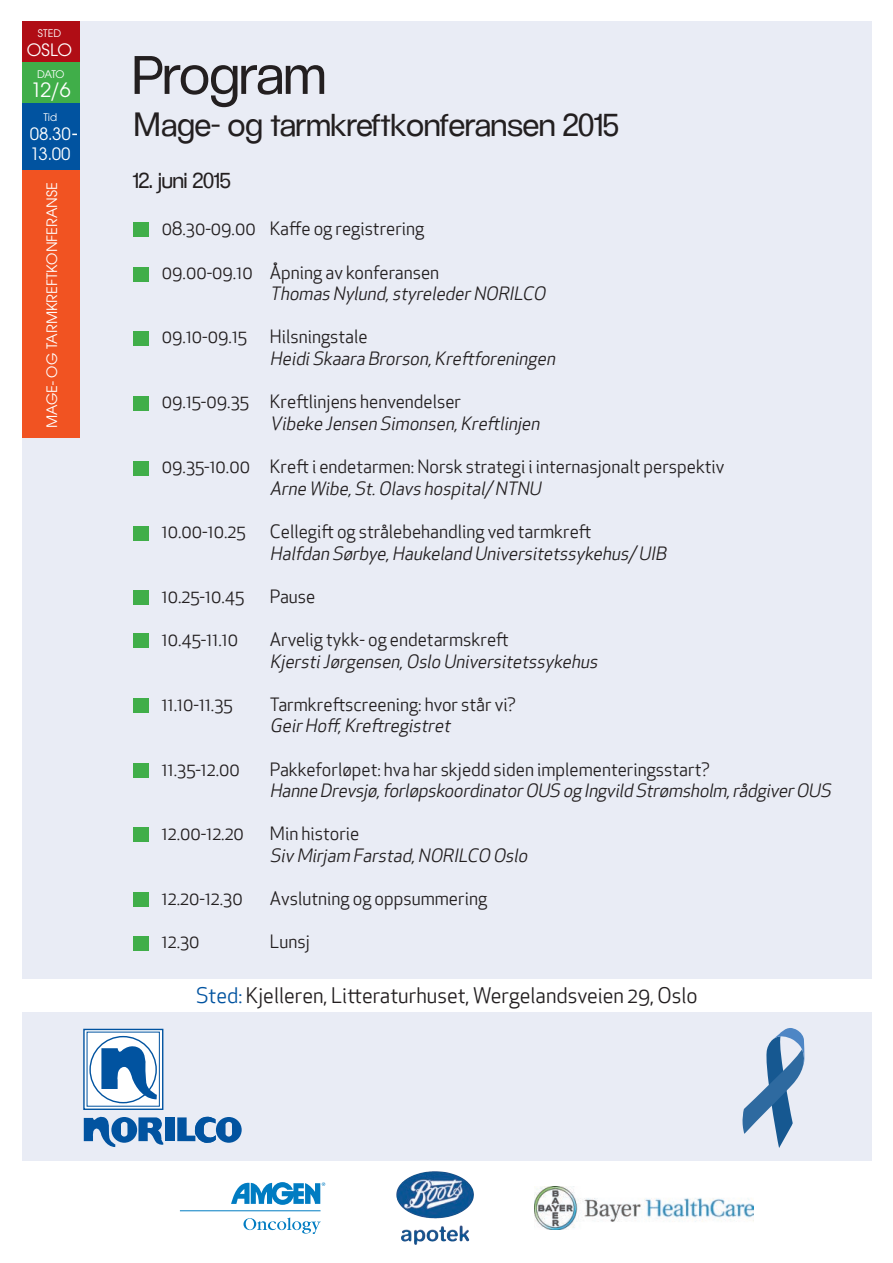
<style>
.page{position:relative;width:893px;height:1263px;background:#fff}
.page>*{position:absolute;margin:0;border:0;box-sizing:border-box;transform-origin:0 0}
.t1{font:57px "Movatif Bk";color:#231f20}
.t2{font:33px "Movatif Bk";color:#231f20}
.t3{font:22.5px "Movatif Bk";color:#231f20}
.t4{font:21.75px "Avant Garde Gothic Itc T";color:#fff}
.t5{font:21px "Apex New";color:#231f20}
.t6{font:18.75px/19.2px "Avant Garde Gothic Itc T";color:#fff}
.t7{font:18px "Apex New";color:#231f20}
.t8{font:italic 18px "Apex New";color:#231f20}
.t9{font:15.9px "Avant Garde Gothic Itc T";color:#fff}
.t10{font:11.55px "Avant Garde Gothic Itc T";letter-spacing:-.005em;color:#fff}
.s1{font-family:"Helvetica Neue"}
.s2{color:#0153a0}
</style>
<div class="page">
<div style="left:22px;top:21px;width:850px;height:1139px;background:#e9ecf5"></div>
<div style="left:22px;top:21px;width:58px;height:416px;background:#f15322"></div>
<div style="left:22px;top:21px;width:58px;height:42px;background:#b00d15"></div>
<div style="left:22px;top:63px;width:58px;height:41px;background:#40ae49"></div>
<div style="left:22px;top:104px;width:58px;height:66px;background:#0153a0"></div>
<div style="left:133px;top:222px;width:16px;height:15px;background:#40ae49"></div>
<div style="left:133px;top:267px;width:16px;height:14px;background:#40ae49"></div>
<div style="left:133px;top:331px;width:16px;height:14px;background:#40ae49"></div>
<div style="left:133px;top:396px;width:16px;height:14px;background:#40ae49"></div>
<div style="left:133px;top:461px;width:16px;height:15px;background:#40ae49"></div>
<div style="left:133px;top:526px;width:16px;height:14px;background:#40ae49"></div>
<div style="left:133px;top:591px;width:16px;height:14px;background:#40ae49"></div>
<svg style="left:85px;top:1031px;width:76px;height:77px;background:#d7e4f0"></svg>
<div style="left:83px;top:1029px;width:80px;height:81px;border:1px solid #0153a0"></div>
<div style="left:89px;top:1036px;width:68px;height:67px;border:1px solid #0153a0;border-radius:50%"></div>
<svg style="left:101px;top:1043px;width:56px;height:56px;background:#76a2cb"></svg>
<div style="left:165px;top:1117px;width:9px;height:24px;background:#0153a0"></div>
<svg style="left:177px;top:1116px;width:65px;height:27px"></svg>
<svg style="left:84px;top:1116px;width:79px;height:31px"></svg>
<svg style="left:742px;top:1028px;width:63px;height:120px"></svg>
<div style="left:133px;top:633px;width:16px;height:14px;background:#40ae49"></div>
<div style="left:133px;top:698px;width:16px;height:14px;background:#40ae49"></div>
<div style="left:133px;top:763px;width:16px;height:14px;background:#40ae49"></div>
<div style="left:133px;top:827px;width:16px;height:14px;background:#40ae49"></div>
<div style="left:133px;top:892px;width:16px;height:15px;background:#40ae49"></div>
<div style="left:133px;top:937px;width:16px;height:14px;background:#40ae49"></div>
<div style="left:18px;top:979px;width:865px;height:33px;background:#fff"></div>
<svg style="left:231px;top:1182px;width:94px;height:23px"></svg>
<hr style="left:180px;top:1210px;width:141px;height:1px;background:#007cc2">
<svg style="left:243px;top:1217px;width:78px;height:17px"></svg>
<img style="left:396px;top:1171px;width:38px;height:47px">
<img style="left:534px;top:1187px;width:219px;height:42px">
<p class="t10" style="left:38px;top:26px;width:25px">STED</p>
<p class="t6" style="left:27px;top:40px;width:47px">OSLO</p>
<p class="t10" style="left:37px;top:67px;width:29px">DATO</p>
<p class="t4" style="left:31px;top:77px;width:41px">12/6</p>
<p class="t10" style="left:43px;top:111px;width:15px">Tid</p>
<p class="t6" style="left:30px;top:124px;width:43px">08.30<br>13.00</p>
<p class="t9" style="left:42px;top:428px;width:247px;rotate:-90deg">Mage- og tarmkreftkonferanse</p>
<h1 class="t1" style="left:133px;top:42px;width:195px">Program</h1>
<h2 class="t2" style="left:133px;top:106px;width:487px"><span class="s1">M</span>age- og tarmkreftkonferansen 2015</h2>
<p class="t3" style="left:133px;top:168px;width:99px">12. juni 2015</p>
<p class="t7" style="left:162px;top:218px;width:264px">08.30-09.00 Kaffe og registrering</p>
<p class="t7" style="left:162px;top:261px;width:279px">09.00-09.10 Åpning av konferansen</p>
<p class="t8" style="left:270px;top:282px;width:281px">Thomas Nylund, styreleder NORILCO</p>
<p class="t7" style="left:162px;top:326px;width:86px">09.10-09.15</p>
<p class="t7" style="left:270px;top:326px;width:99px">Hilsningstale</p>
<p class="t8" style="left:270px;top:347px;width:291px">Heidi Skaara Brorson, Kreftforeningen</p>
<p class="t7" style="left:162px;top:390px;width:301px">09.15-09.35 Kreftlinjens henvendelser</p>
<p class="t8" style="left:270px;top:412px;width:275px">Vibeke Jensen Simonsen, Kreftlinjen</p>
<p class="t7" style="left:162px;top:455px;width:564px">09.35-10.00 Kreft i endetarmen: Norsk strategi i internasjonalt perspektiv</p>
<p class="t8" style="left:270px;top:477px;width:277px">Arne Wibe, St. Olavs hospital/ NTNU</p>
<p class="t7" style="left:162px;top:520px;width:85px">10.00-10.25</p>
<p class="t7" style="left:270px;top:520px;width:323px">Cellegift og strålebehandling ved tarmkreft</p>
<p class="t8" style="left:270px;top:542px;width:402px">Halfdan Sørbye, Haukeland Universitetssykehus/ UIB</p>
<p class="t7" style="left:162px;top:585px;width:84px">10.25-10.45</p>
<p class="t7" style="left:270px;top:585px;width:47px">Pause</p>
<p class="t7" style="left:162px;top:628px;width:78px">10.45-11.10</p>
<p class="t7" style="left:270px;top:628px;width:240px">Arvelig tykk- og endetarmskreft</p>
<p class="t8" style="left:270px;top:650px;width:333px">Kjersti Jørgensen, Oslo Universitetssykehus</p>
<p class="t7" style="left:162px;top:693px;width:72px">11.10-11.35</p>
<p class="t7" style="left:270px;top:693px;width:248px">Tarmkreftscreening: hvor står vi?</p>
<p class="t8" style="left:270px;top:714px;width:186px">Geir Hoff, Kreftregistret</p>
<p class="t7" style="left:162px;top:758px;width:79px">11.35-12.00</p>
<p class="t7" style="left:270px;top:758px;width:441px">Pakkeforløpet: hva har skjedd siden implementeringsstart?</p>
<p class="t8" style="left:270px;top:779px;width:566px">Hanne Drevsjø, forløpskoordinator OUS og Ingvild Strømsholm, rådgiver OUS</p>
<p class="t7" style="left:162px;top:822px;width:84px">12.00-12.20</p>
<p class="t7" style="left:270px;top:822px;width:91px">Min historie</p>
<p class="t8" style="left:270px;top:844px;width:263px">Siv Mirjam Farstad, NORILCO Oslo</p>
<p class="t7" style="left:162px;top:887px;width:82px">12.20-12.30</p>
<p class="t7" style="left:270px;top:887px;width:219px">Avslutning og oppsummering</p>
<p class="t7" style="left:162px;top:930px;width:39px">12.30</p>
<p class="t7" style="left:270px;top:930px;width:41px">Lunsj</p>
<p class="t5" style="left:196px;top:982px;width:503px"><span class="s2">Sted:</span> Kjelleren, Litteraturhuset, Wergelandsveien 29, Oslo</p>
</div>
